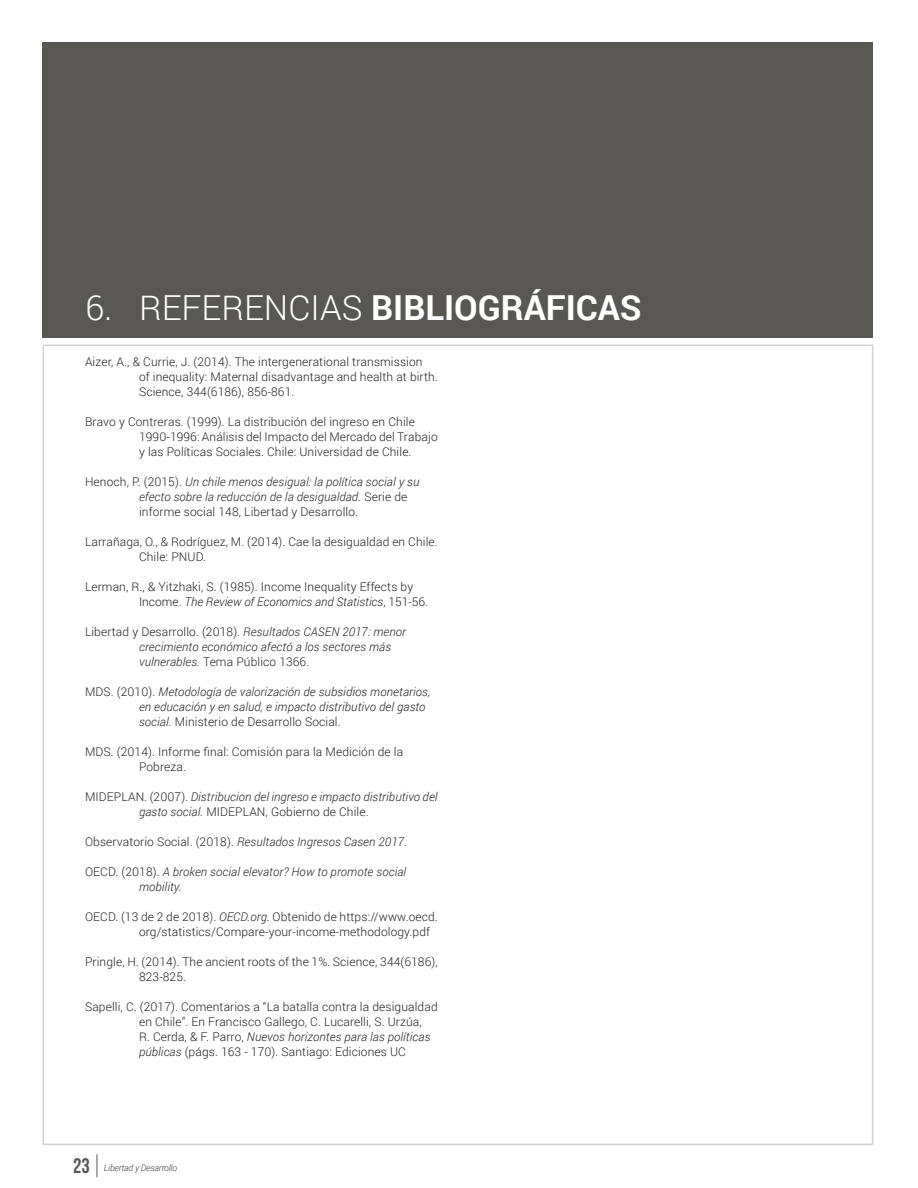
<style>
.page{position:relative;width:918px;height:1188px;background:#fff}
.page>*{position:absolute;margin:0;border:0;box-sizing:border-box;transform-origin:0 0}
.t1{font:700 34.5px "Roboto";color:#fff}
.t2{font:21px "Bebas Neue";color:#585754}
.t3{font:300 12px/15px "Roboto";letter-spacing:.01em;color:#231f20}
.t4{font:italic 300 12px "Roboto";letter-spacing:.01em;color:#231f20}
.t5{font:italic 300 9px "Roboto";letter-spacing:-.02em;color:#3e3d39}
.s1{font-weight:300}
.s2{font-style:normal}
.s3{font-style:italic}
</style>
<div class="page">
<svg style="left:97px;top:1154px;width:1px;height:23px"></svg>
<div style="left:43px;top:42px;width:830px;height:296px;background:#585754"></div>
<p class="t1" style="left:85px;top:284px;width:558px"><span class="s1">6. REFERENCIAS</span> BIBLIOGRÁFICAS</p>
<p class="t3" style="left:139px;top:354px;width:300px;text-indent:-54px">Aizer, A., &amp; Currie, J. (2014). The intergenerational transmission<br>of inequality: Maternal disadvantage and health at birth.</p>
<p class="t3" style="left:139px;top:384px;width:157px">Science, 344(6186), 856-861.</p>
<p class="t3" style="left:139px;top:414px;width:300px;text-indent:-54px">Bravo y Contreras. (1999). La distribución del ingreso en Chile<br>1990-1996: Análisis del Impacto del Mercado del Trabajo</p>
<p class="t3" style="left:139px;top:444px;width:274px">y las Políticas Sociales. Chile: Universidad de Chile.</p>
<p class="t4" style="left:85px;top:474px;width:336px"><span class="s2">Henoch, P. (2015).</span> Un chile menos desigual: la política social y su</p>
<p class="t4" style="left:139px;top:489px;width:270px">efecto sobre la reducción de la desigualdad. <span class="s2">Serie de</span></p>
<p class="t3" style="left:139px;top:504px;width:221px">informe social 148, Libertad y Desarrollo.</p>
<p class="t3" style="left:85px;top:534px;width:354px">Larrañaga, O., &amp; Rodríguez, M. (2014). Cae la desigualdad en Chile.</p>
<p class="t3" style="left:139px;top:549px;width:68px">Chile: PNUD.</p>
<p class="t3" style="left:85px;top:579px;width:330px">Lerman, R., &amp; Yitzhaki, S. (1985). Income Inequality Effects by</p>
<p class="t4" style="left:139px;top:594px;width:291px"><span class="s2">Income.</span> The Review of Economics and Statistics<span class="s2">, 151-56.</span></p>
<p class="t3" style="left:85px;top:624px;width:323px">Libertad y Desarrollo. (2018). <span class="s3">Resultados CASEN 2017: menor</span></p>
<p class="t4" style="left:139px;top:639px;width:254px">crecimiento económico afectó a los sectores más</p>
<p class="t3" style="left:139px;top:654px;width:172px"><span class="s3">vulnerables.</span> Tema Público 1366.</p>
<p class="t4" style="left:85px;top:684px;width:347px"><span class="s2">MDS. (2010).</span> Metodología de valorización de subsidios monetarios,</p>
<p class="t4" style="left:139px;top:699px;width:288px">en educación y en salud, e impacto distributivo del gasto</p>
<p class="t3" style="left:139px;top:714px;width:203px"><span class="s3">social.</span> Ministerio de Desarrollo Social.</p>
<p class="t3" style="left:85px;top:744px;width:320px">MDS. (2014). Informe final: Comisión para la Medición de la</p>
<p class="t3" style="left:139px;top:759px;width:48px">Pobreza.</p>
<p class="t4" style="left:85px;top:789px;width:354px"><span class="s2">MIDEPLAN. (2007).</span> Distribucion del ingreso e impacto distributivo del</p>
<p class="t3" style="left:139px;top:804px;width:231px"><span class="s3">gasto social.</span> MIDEPLAN, Gobierno de Chile.</p>
<p class="t3" style="left:85px;top:834px;width:324px">Observatorio Social. (2018). <span class="s3">Resultados Ingresos Casen 2017</span>.</p>
<p class="t4" style="left:85px;top:864px;width:323px"><span class="s2">OECD. (2018).</span> A broken social elevator? How to promote social</p>
<p class="t4" style="left:139px;top:879px;width:44px">mobility.</p>
<p class="t3" style="left:85px;top:909px;width:354px">OECD. (13 de 2 de 2018). <span class="s3">OECD.org.</span> Obtenido de https://www.oecd.</p>
<p class="t3" style="left:139px;top:924px;width:293px">org/statistics/Compare-your-income-methodology.pdf</p>
<p class="t3" style="left:85px;top:954px;width:354px">Pringle, H. (2014). The ancient roots of the 1%. Science, 344(6186),</p>
<p class="t3" style="left:139px;top:969px;width:49px">823-825.</p>
<p class="t3" style="left:85px;top:999px;width:354px">Sapelli, C. (2017). Comentarios a “La batalla contra la desigualdad</p>
<p class="t3" style="left:139px;top:1014px;width:284px">en Chile”. En Francisco Gallego, C. Lucarelli, S. Urzúa,</p>
<p class="t4" style="left:139px;top:1029px;width:293px"><span class="s2">R. Cerda, &amp; F. Parro,</span> Nuevos horizontes para las políticas</p>
<p class="t3" style="left:139px;top:1044px;width:268px"><span class="s3">públicas</span> (págs. 163 - 170). Santiago: Ediciones UC</p>
<p class="t2" style="left:73px;top:1155px;width:18px">23</p>
<p class="t5" style="left:104px;top:1162px;width:75px">Libertad y Desarrollo</p>
</div>
